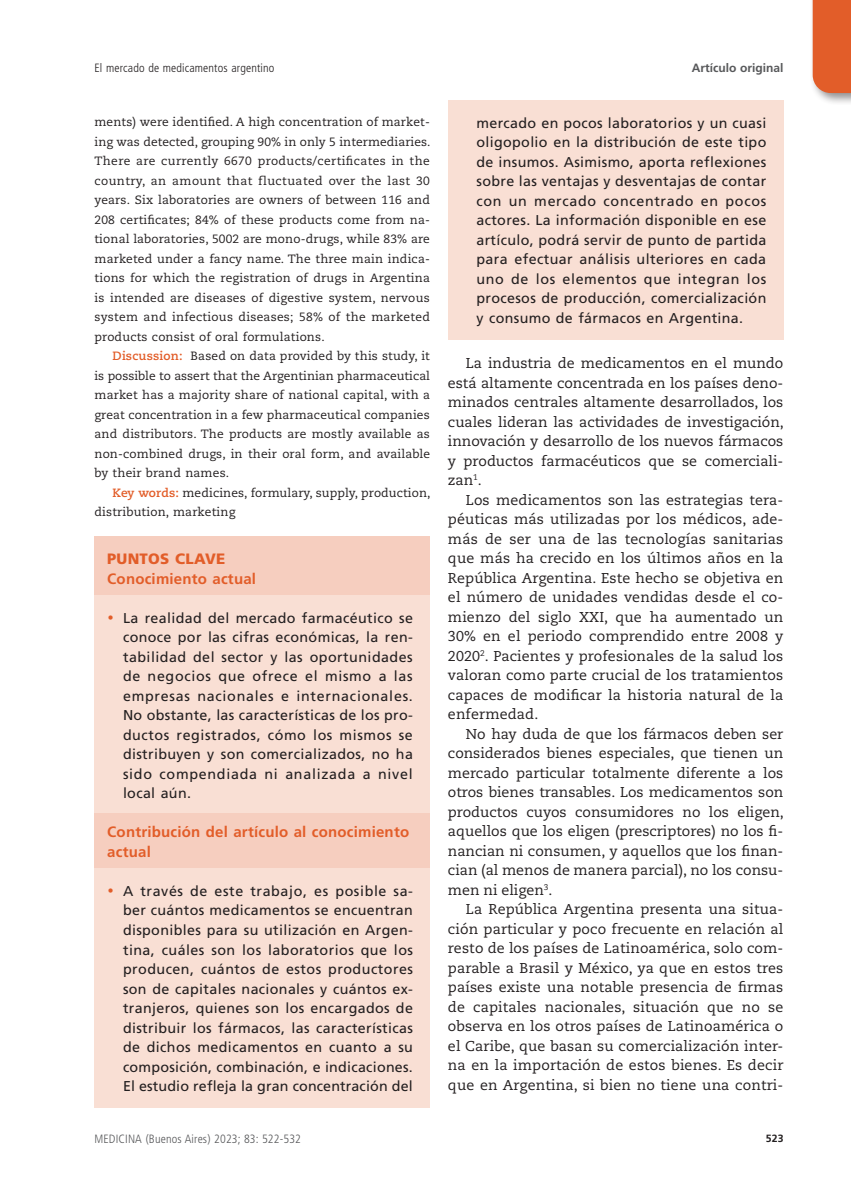
<style>
.page{position:relative;width:851px;height:1191px;background:#fff}
.page>*{position:absolute;margin:0;border:0;box-sizing:border-box;transform-origin:0 0}
.subtit-Puntos_clave{font:700 15px/19.5px "Frutiger LT Std";letter-spacing:.015em;color:#e25d29}
.subtit-Puntos_clave-2{font:900 15px "Frutiger LT Std";letter-spacing:.015em;color:#e25d29}
.texto1{font:14.25px/19.5px "Caecilia LT Std";color:#231f20;text-align:justify}
.texto-Pto_clave{font:14.25px/19.5px "Frutiger LT Std";letter-spacing:.025em;color:#231f20;text-align:justify}
.abstract{font:12px/19.5px "Caecilia LT Std";letter-spacing:.015em;color:#231f20;text-align:justify}
.t1{font:300 condensed 12px "Frutiger LT Std";letter-spacing:.01em;color:#57585a}
.t2{font:300 condensed 12px "Frutiger LT Std";letter-spacing:.01em;color:#231f20}
.t3{font:700 12px "Frutiger LT Std";color:#57585a}
.t4{font:700 10.5px "Frutiger LT Std";color:#231f20}
.s1{font-weight:700;color:#e25d29}
.s2{font-family:"Zapf Chancery IT Cby BT";font-weight:500;font-style:italic;color:#e25d29}
</style>
<div class="page">
<div style="left:808px;top:0;width:42px;height:105px;background:#231f20;opacity:.5"></div>
<div style="left:812px;top:0;width:38px;height:93px;background:#e25d29"></div>
<div style="left:94px;top:536px;width:336px;height:32px;background:#f6cebf"></div>
<div style="left:94px;top:560px;width:336px;height:32px;background:#f6cebf"></div>
<div style="left:94px;top:579px;width:336px;height:32px;background:#f6cebf"></div>
<div style="left:94px;top:595px;width:336px;height:219px;background:#f9dfd4"></div>
<div style="left:94px;top:813px;width:336px;height:52px;background:#f6cebf"></div>
<div style="left:94px;top:852px;width:336px;height:32px;background:#f6cebf"></div>
<div style="left:94px;top:868px;width:336px;height:239px;background:#f9dfd4"></div>
<div style="left:448px;top:100px;width:335px;height:239px;background:#f9dfd4"></div>
<p class="t2" style="left:94px;top:61px;width:181px">El mercado de medicamentos argentino</p>
<p class="t3" style="left:691px;top:61px;width:93px">Artículo original</p>
<p class="abstract" style="left:94px;top:112px;width:337px">ments) were identified. A high concentration of market&shy;ing was detected, grouping 90% in only 5 intermediaries.<br>There are currently 6670 products/certificates in the country, an amount that fluctuated over the last 30 years. Six laboratories are owners of between 116 and 208 certificates; 84% of these products come from na&shy;tional laboratories, 5002 are mono-drugs, while 83% are marketed under a fancy name. The three main indica&shy;tions for which the registration of drugs in Argentina is intended are diseases of digestive system, nervous system and infectious diseases; 58% of the marketed products consist of oral formulations.</p>
<p class="abstract" style="left:94px;top:346px;width:337px;text-indent:18px"><span class="s1">Discussion:</span> Based on data provided by this study, it is possible to assert that the Argentinian pharmaceutical market has a majority share of national capital, with a great concentration in a few pharmaceutical companies and distributors. The products are mostly available as non-combined drugs, in their oral form, and available by their brand names.</p>
<p class="abstract" style="left:94px;top:483px;width:337px;text-indent:18px"><span class="s1">Key words:</span> medicines, formulary, supply, production, distribution, marketing</p>
<p class="subtit-Puntos_clave-2" style="left:107px;top:550px;width:120px">PUNTOS CLAVE</p>
<p class="subtit-Puntos_clave" style="left:107px;top:569px;width:150px">Conocimiento actual</p>
<p class="texto-Pto_clave" style="left:123px;top:608px;width:291px;text-indent:-17px"><span class="s2">•</span> La realidad del mercado farmacéutico se conoce por las cifras económicas, la ren&shy;tabilidad del sector y las oportunidades de negocios que ofrece el mismo a las empresas nacionales e internacionales.<br>No obstante, las características de los pro&shy;ductos registrados, cómo los mismos se distribuyen y son comercializados, no ha sido compendiada ni analizada a nivel local aún.</p>
<p class="subtit-Puntos_clave" style="left:107px;top:822px;width:303px">Contribución del artículo al conocimiento actual</p>
<p class="texto-Pto_clave" style="left:123px;top:881px;width:291px;text-indent:-17px"><span class="s2">•</span> A través de este trabajo, es posible sa&shy;ber cuántos medicamentos se encuentran disponibles para su utilización en Argen&shy;tina, cuáles son los laboratorios que los producen, cuántos de estos productores son de capitales nacionales y cuántos ex&shy;tranjeros, quienes son los encargados de distribuir los fármacos, las características de dichos medicamentos en cuanto a su composición, combinación, e indicaciones.<br>El estudio refleja la gran concentración del</p>
<p class="texto-Pto_clave" style="left:476px;top:113px;width:291px">mercado en pocos laboratorios y un cuasi oligopolio en la distribución de este tipo de insumos. Asimismo, aporta reflexiones sobre las ventajas y desventajas de contar con un mercado concentrado en pocos actores. La información disponible en ese artículo, podrá servir de punto de partida para efectuar análisis ulteriores en cada uno de los elementos que integran los procesos de producción, comercialización y consumo de fármacos en Argentina.</p>
<p class="texto1" style="left:448px;top:354px;width:337px;text-indent:18px">La industria de medicamentos en el mundo está altamente concentrada en los países deno&shy;minados centrales altamente desarrollados, los cuales lideran las actividades de investigación, innovación y desarrollo de los nuevos fármacos y productos farmacéuticos que se comerciali&shy;zan<sup>1</sup>.</p>
<p class="texto1" style="left:448px;top:490px;width:337px;text-indent:18px">Los medicamentos son las estrategias tera&shy;péuticas más utilizadas por los médicos, ade&shy;más de ser una de las tecnologías sanitarias que más ha crecido en los últimos años en la República Argentina. Este hecho se objetiva en el número de unidades vendidas desde el co&shy;mienzo del siglo XXI, que ha aumentado un 30% en el periodo comprendido entre 2008 y 2020<sup>2</sup>. Pacientes y profesionales de la salud los valoran como parte crucial de los tratamientos capaces de modificar la historia natural de la enfermedad.</p>
<p class="texto1" style="left:448px;top:724px;width:337px;text-indent:18px">No hay duda de que los fármacos deben ser considerados bienes especiales, que tienen un mercado particular totalmente diferente a los otros bienes transables. Los medicamentos son productos cuyos consumidores no los eligen, aquellos que los eligen (prescriptores) no los fi&shy;nancian ni consumen, y aquellos que los finan&shy;cian (al menos de manera parcial), no los consu&shy;men ni eligen<sup>3</sup>.</p>
<p class="texto1" style="left:448px;top:900px;width:337px;text-indent:18px">La República Argentina presenta una situa&shy;ción particular y poco frecuente en relación al resto de los países de Latinoamérica, solo com&shy;parable a Brasil y México, ya que en estos tres países existe una notable presencia de firmas de capitales nacionales, situación que no se observa en los otros países de Latinoamérica o el Caribe, que basan su comercialización inter&shy;na en la importación de estos bienes. Es decir que en Argentina, si bien no tiene una contri-</p>
<p class="t1" style="left:94px;top:1132px;width:208px">MEDICINA (Buenos Aires) 2023; 83: 522-532</p>
<p class="t4" style="left:765px;top:1132px;width:19px">523</p>
</div>
